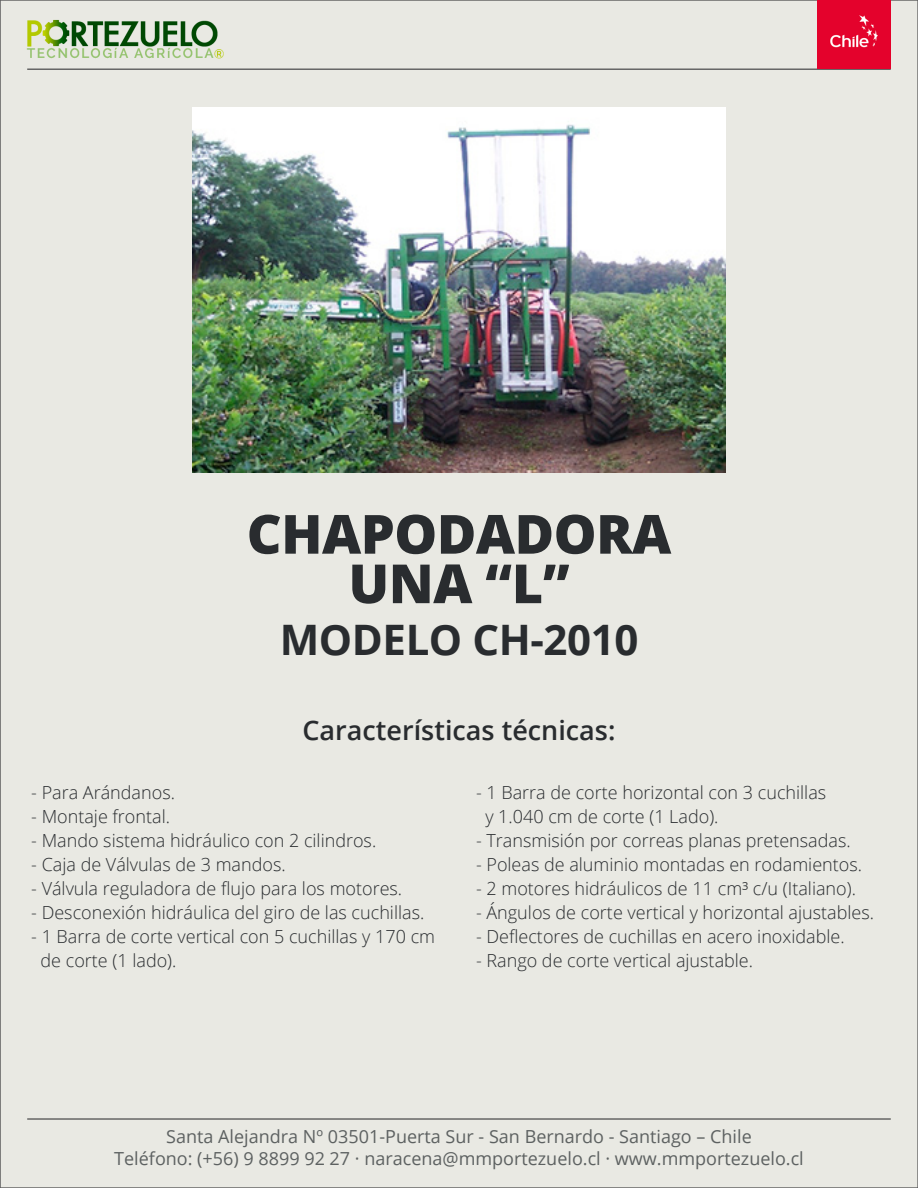
<style>
.page{position:relative;width:918px;height:1188px;background:#fff}
.page>*{position:absolute;margin:0;border:0;box-sizing:border-box;transform-origin:0 0}
.t1{font:800 54px "Open Sans";letter-spacing:-.01em;color:#292c2f}
.t2{font:700 42px "Open Sans";letter-spacing:-.01em;color:#292c2f}
.t3{font:600 27px "Open Sans";color:#292c2f}
.t4{font:300 18px "Open Sans";color:#292c2f}
.t5{font:18px/21.6px "Open Sans";color:#5d6161;text-align:center}
</style>
<div class="page">
<div style="left:0;top:0;width:918px;height:1188px;background:#e9e9e3;border:2px solid #666"></div>
<hr style="left:27px;top:1118px;width:864px;height:2px;background:#666">
<hr style="left:27px;top:68px;width:864px;height:2px;background:#666">
<img style="left:26px;top:19px;width:198px;height:40px">
<img style="left:818px;top:0;width:73px;height:69px">
<img style="left:193px;top:107px;width:532px;height:365px">
<p class="t1" style="left:247px;top:493px;width:426px">CHAPODADORA</p>
<p class="t1" style="left:348px;top:542px;width:223px">UNA “L”</p>
<p class="t2" style="left:280px;top:610px;width:360px">MODELO CH-2010</p>
<p class="t3" style="left:302px;top:711px;width:315px">Características técnicas:</p>
<p class="t4" style="left:31px;top:780px;width:145px">- Para Arándanos.</p>
<p class="t4" style="left:31px;top:804px;width:140px">- Montaje frontal.</p>
<p class="t4" style="left:31px;top:828px;width:347px">- Mando sistema hidráulico con 2 cilindros.</p>
<p class="t4" style="left:31px;top:852px;width:256px">- Caja de Válvulas de 3 mandos.</p>
<p class="t4" style="left:31px;top:876px;width:373px">- Válvula reguladora de flujo para los motores.</p>
<p class="t4" style="left:31px;top:900px;width:395px">- Desconexión hidráulica del giro de las cuchillas.</p>
<p class="t4" style="left:31px;top:924px;width:405px">- 1 Barra de corte vertical con 5 cuchillas y 170 cm</p>
<p class="t4" style="left:41px;top:948px;width:137px">de corte (1 lado).</p>
<p class="t4" style="left:476px;top:780px;width:352px">- 1 Barra de corte horizontal con 3 cuchillas</p>
<p class="t4" style="left:485px;top:804px;width:235px">y 1.040 cm de corte (1 Lado).</p>
<p class="t4" style="left:476px;top:828px;width:376px">- Transmisión por correas planas pretensadas.</p>
<p class="t4" style="left:476px;top:852px;width:388px">- Poleas de aluminio montadas en rodamientos.</p>
<p class="t4" style="left:476px;top:876px;width:381px">- 2 motores hidráulicos de 11 cm³ c/u (Italiano).</p>
<p class="t4" style="left:476px;top:900px;width:400px">- Ángulos de corte vertical y horizontal ajustables.</p>
<p class="t4" style="left:476px;top:924px;width:370px">- Deflectores de cuchillas en acero inoxidable.</p>
<p class="t4" style="left:476px;top:948px;width:279px">- Rango de corte vertical ajustable.</p>
<p class="t5" style="left:114px;top:1125px;width:691px">Santa Alejandra Nº 03501-Puerta Sur - San Bernardo - Santiago – Chile<br>Teléfono: (+56) 9 8899 92 27 · naracena@mmportezuelo.cl · www.mmportezuelo.cl</p>
</div>
